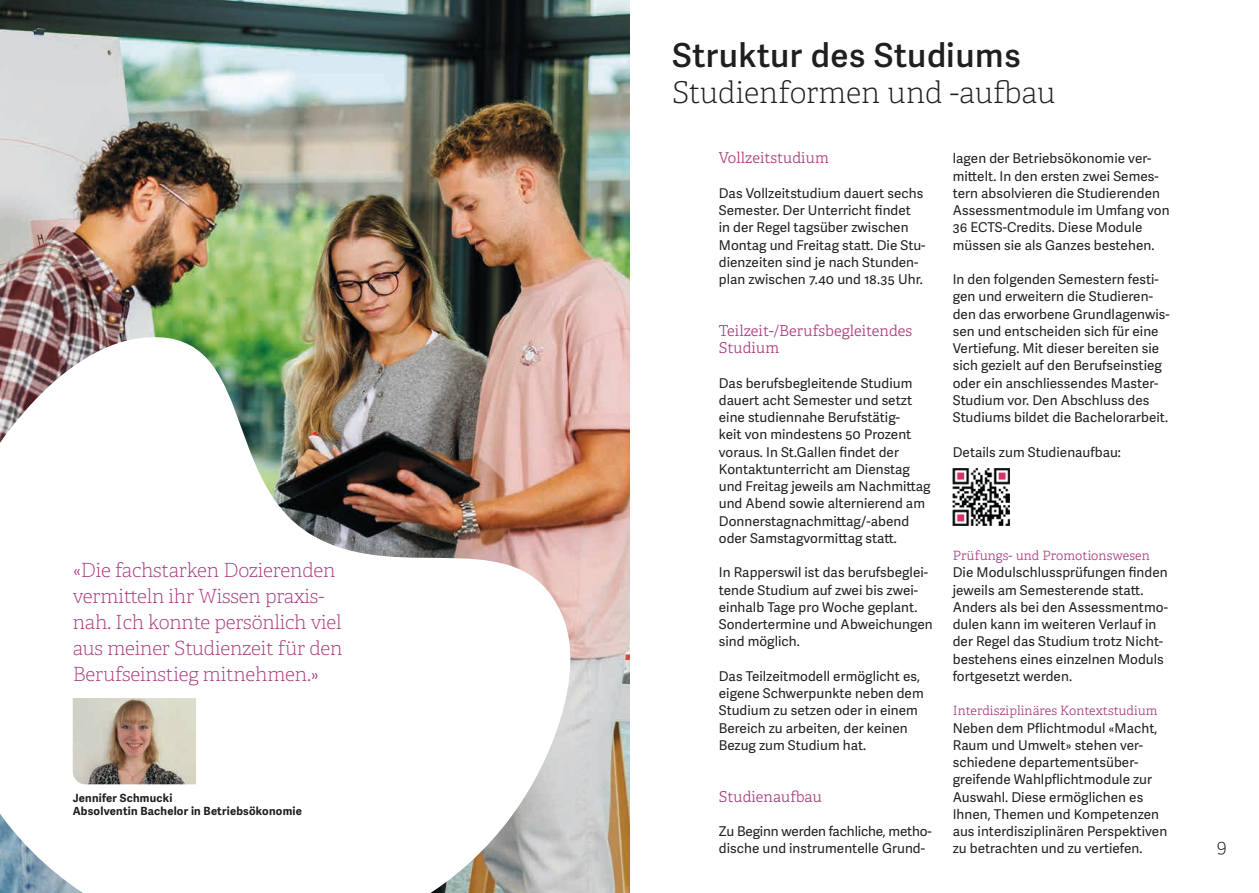
<style>
.page{position:relative;width:1259px;height:893px;background:#fff}
.page>*{position:absolute;margin:0;border:0;box-sizing:border-box;transform-origin:0 0}
.t1{font:600 33px "Adelle Sans";letter-spacing:.02em;color:#1f1f1e}
.t2{font:100 30px "Adelle";color:#1f1f1e}
.t3{font:100 19.5px/26px "Adelle";letter-spacing:-.01em;color:#a83b7e}
.t4{font:100 19.5px "Adelle";color:#1f1f1e}
.t5{font:300 15px/17.2px "Adelle";letter-spacing:.005em;color:#a83b7e}
.t6{font:13.5px/17.2px "Adelle Sans";letter-spacing:.005em;color:#1f1f1e}
.t7{font:300 12.75px "Adelle";letter-spacing:.005em;color:#a83b7e}
.t8{font:700 11.25px/13.5px "Adelle Sans";letter-spacing:.02em;color:#1f1f1e}
</style>
<div class="page">
<img style="left:0;top:0;width:629px;height:893px">
<img style="left:0;top:322px;width:581px;height:571px">
<img style="left:73px;top:698px;width:123px;height:86px">
<img style="left:952px;top:468px;width:57px;height:58px">
<h3 class="t3" style="left:73px;top:558px;width:271px">«Die fachstarken Dozierenden vermitteln ihr Wissen praxis&shy;nah. Ich konnte persönlich viel aus meiner Studienzeit für den<br>Berufseinstieg mitnehmen.»</h3>
<p class="t8" style="left:73px;top:791px;width:231px">Jennifer Schmucki<br>Absolventin Bachelor in Betriebsökonomie</p>
<h1 class="t1" style="left:672px;top:37px;width:350px">Struktur des Studiums</h1>
<h2 class="t2" style="left:672px;top:75px;width:385px">Studienformen und -aufbau</h2>
<p class="t5" style="left:719px;top:150px;width:112px">Vollzeitstudium</p>
<p class="t6" style="left:719px;top:185px;width:208px">Das Vollzeitstudium dauert sechs Semester. Der Unterricht findet in der Regel tagsüber zwischen Montag und Freitag statt. Die Stu&shy;dienzeiten sind je nach Stunden&shy;plan zwischen 7.40 und 18.35 Uhr.</p>
<p class="t5" style="left:719px;top:322px;width:195px">Teilzeit-/Berufsbegleitendes<br>Studium</p>
<p class="t6" style="left:719px;top:375px;width:213px">Das berufsbegleitende Studium dauert acht Semester und setzt eine studiennahe Berufstätig-<br>keit von mindestens 50 Prozent voraus. In St.Gallen findet der<br>Kontaktunterricht am Dienstag und Freitag jeweils am Nachmittag und Abend sowie alternierend am<br>Donnerstagnachmittag/-abend oder Samstagvormittag statt.</p>
<p class="t6" style="left:719px;top:564px;width:215px">In Rapperswil ist das berufsbeglei&shy;tende Studium auf zwei bis zwei&shy;einhalb Tage pro Woche geplant.<br>Sondertermine und Abweichungen sind möglich.</p>
<p class="t6" style="left:719px;top:668px;width:206px">Das Teilzeitmodell ermöglicht es, eigene Schwerpunkte neben dem<br>Studium zu setzen oder in einem<br>Bereich zu arbeiten, der keinen<br>Bezug zum Studium hat.</p>
<p class="t5" style="left:719px;top:788px;width:104px">Studienaufbau</p>
<p class="t6" style="left:719px;top:823px;width:214px">Zu Beginn werden fachliche, metho&shy;dische und instrumentelle Grund-</p>
<p class="t6" style="left:952px;top:150px;width:218px">lagen der Betriebsökonomie ver&shy;mittelt. In den ersten zwei Semes&shy;tern absolvieren die Studierenden<br>Assessmentmodule im Umfang von<br>36 ECTS-Credits. Diese Module müssen sie als Ganzes bestehen.</p>
<p class="t6" style="left:952px;top:271px;width:218px">In den folgenden Semestern festi&shy;gen und erweitern die Studieren&shy;den das erworbene Grundlagenwis&shy;sen und entscheiden sich für eine Vertiefung. Mit dieser bereiten sie sich gezielt auf den Berufseinstieg oder ein anschliessendes Master-Studium vor. Den Abschluss des Studiums bildet die Bachelorarbeit.</p>
<p class="t6" style="left:952px;top:444px;width:170px">Details zum Studienaufbau:</p>
<p class="t7" style="left:952px;top:548px;width:198px">Prüfungs- und Promotionswesen</p>
<p class="t6" style="left:952px;top:564px;width:217px">Die Modulschlussprüfungen finden jeweils am Semesterende statt.<br>Anders als bei den Assessmentmo&shy;dulen kann im weiteren Verlauf in der Regel das Studium trotz Nicht&shy;bestehens eines einzelnen Moduls fortgesetzt werden.</p>
<p class="t7" style="left:952px;top:703px;width:206px">Interdisziplinäres Kontextstudium</p>
<p class="t6" style="left:952px;top:720px;width:216px">Neben dem Pflichtmodul «Macht,<br>Raum und Umwelt» stehen ver&shy;schiedene departementsüber&shy;greifende Wahlpflichtmodule zur<br>Auswahl. Diese ermöglichen es<br>Ihnen, Themen und Kompetenzen aus interdisziplinären Perspektiven zu betrachten und zu vertiefen.</p>
<h3 class="t4" style="left:1216px;top:835px;width:12px">9</h3>
</div>
